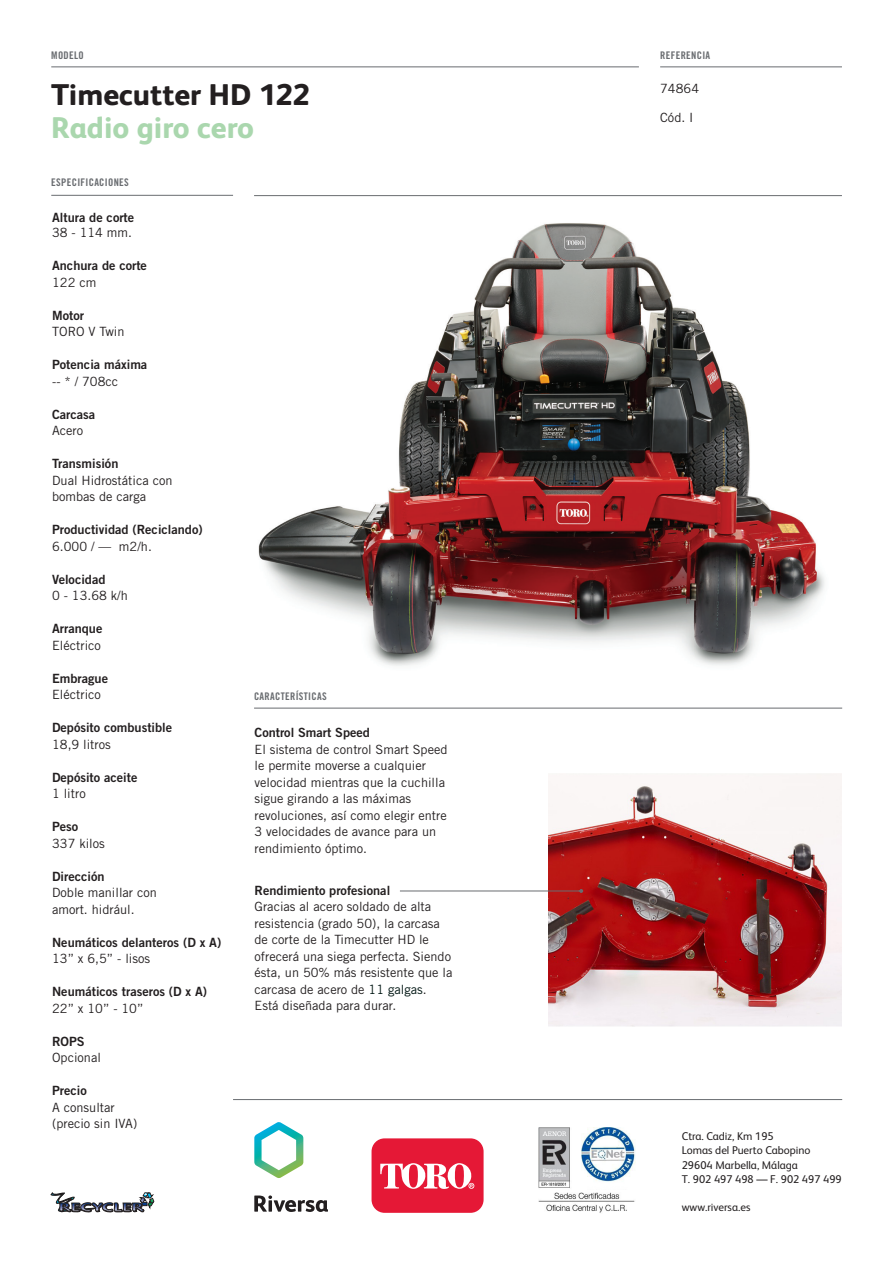
<style>
.page{position:relative;width:893px;height:1263px;background:#fff}
.page>*{position:absolute;margin:0;border:0;box-sizing:border-box;transform-origin:0 0}
.Titular{font:800 30px "FS Albert";color:#231f20}
.Titular-2{font:800 30px "FS Albert";color:#aad7ae}
.Texto_secundario{font:12.75px/16.5px "Trade Gothic LT Std";color:#231f20}
.Texto_secundario-2{font:12.75px "Trade Gothic LT Std Bd 2";color:#231f20}
.Referencia{font:12.75px "Trade Gothic LT Std";color:#231f20}
.t1{font:11.25px "FS Albert";color:#231f20}
.t2{font:10.5px "Trade Gothic LT Std Bd Cn 20";letter-spacing:.03em;color:#696c70}
.s1{color:#001613}
</style>
<div class="page">
<img style="left:548px;top:774px;width:294px;height:253px">
<hr style="left:254px;top:708px;width:588px;height:1px;background:#696c70">
<hr style="left:400px;top:891px;width:181px;height:1px;background:#696c70">
<hr style="left:51px;top:67px;width:588px;height:1px;background:#696c70">
<hr style="left:51px;top:195px;width:182px;height:1px;background:#696c70">
<hr style="left:660px;top:67px;width:182px;height:1px;background:#696c70">
<img style="left:258px;top:223px;width:567px;height:443px">
<hr style="left:254px;top:195px;width:588px;height:1px;background:#696c70">
<hr style="left:233px;top:1099px;width:609px;height:1px;background:#696c70">
<div style="left:372px;top:1138px;width:112px;height:75px;background:#e51836;border-radius:13px"></div>
<svg style="left:380px;top:1163px;width:94px;height:26px"></svg>
<img style="left:538px;top:1128px;width:98px;height:85px">
<svg style="left:254px;top:1195px;width:74px;height:17px"></svg>
<svg style="left:254px;top:1122px;width:49px;height:56px"></svg>
<svg style="left:51px;top:1192px;width:103px;height:21px"></svg>
<svg style="left:579px;top:889px;width:4px;height:4px"></svg>
<p class="t2" style="left:51px;top:48px;width:34px">MODELO</p>
<p class="Titular" style="left:51px;top:73px;width:261px">Timecutter HD 122</p>
<p class="Titular-2" style="left:51px;top:106px;width:204px">Radio giro cero</p>
<p class="t2" style="left:51px;top:176px;width:79px">ESPECIFICACIONES</p>
<p class="Texto_secundario-2" style="left:52px;top:209px;width:84px">Altura de corte</p>
<p class="Texto_secundario" style="left:52px;top:224px;width:81px">38 - 114 mm.</p>
<p class="Texto_secundario-2" style="left:52px;top:258px;width:96px">Anchura de corte</p>
<p class="Texto_secundario" style="left:52px;top:274px;width:46px">122 cm</p>
<p class="Texto_secundario-2" style="left:52px;top:307px;width:33px">Motor</p>
<p class="Texto_secundario" style="left:52px;top:323px;width:74px">TORO V Twin</p>
<p class="Texto_secundario-2" style="left:52px;top:357px;width:97px">Potencia máxima</p>
<p class="Texto_secundario" style="left:52px;top:373px;width:68px">-- * / 708cc</p>
<p class="Texto_secundario-2" style="left:52px;top:406px;width:45px">Carcasa</p>
<p class="Texto_secundario" style="left:52px;top:422px;width:33px">Acero</p>
<p class="Texto_secundario-2" style="left:52px;top:456px;width:68px">Transmisión</p>
<p class="Texto_secundario" style="left:52px;top:472px;width:122px">Dual Hidrostática con</p>
<p class="Texto_secundario" style="left:52px;top:488px;width:96px">bombas de carga</p>
<p class="Texto_secundario-2" style="left:52px;top:522px;width:152px">Productividad (Reciclando)</p>
<p class="Texto_secundario" style="left:52px;top:538px;width:101px">6.000 / — m2/h.</p>
<p class="Texto_secundario-2" style="left:52px;top:571px;width:55px">Velocidad</p>
<p class="Texto_secundario" style="left:52px;top:587px;width:77px">0 - 13.68 k/h</p>
<p class="Texto_secundario-2" style="left:52px;top:621px;width:52px">Arranque</p>
<p class="Texto_secundario" style="left:52px;top:637px;width:50px">Eléctrico</p>
<p class="Texto_secundario-2" style="left:52px;top:670px;width:57px">Embrague</p>
<p class="Texto_secundario" style="left:52px;top:686px;width:50px">Eléctrico</p>
<p class="Texto_secundario-2" style="left:52px;top:720px;width:122px">Depósito combustible</p>
<p class="Texto_secundario" style="left:52px;top:736px;width:60px">18,9 litros</p>
<p class="Texto_secundario-2" style="left:52px;top:769px;width:87px">Depósito aceite</p>
<p class="Texto_secundario" style="left:52px;top:785px;width:35px">1 litro</p>
<p class="Texto_secundario-2" style="left:52px;top:819px;width:28px">Peso</p>
<p class="Texto_secundario" style="left:52px;top:835px;width:54px">337 kilos</p>
<p class="Texto_secundario-2" style="left:52px;top:868px;width:54px">Dirección</p>
<p class="Texto_secundario" style="left:52px;top:884px;width:106px">Doble manillar con</p>
<p class="Texto_secundario" style="left:52px;top:901px;width:84px">amort. hidrául.</p>
<p class="Texto_secundario-2" style="left:52px;top:934px;width:171px">Neumáticos delanteros (D x A)</p>
<p class="Texto_secundario" style="left:52px;top:950px;width:100px">13” x 6,5” - lisos</p>
<p class="Texto_secundario-2" style="left:52px;top:984px;width:157px">Neumáticos traseros (D x A)</p>
<p class="Texto_secundario" style="left:52px;top:1000px;width:93px">22” x 10” - 10”</p>
<p class="Texto_secundario-2" style="left:52px;top:1033px;width:34px">ROPS</p>
<p class="Texto_secundario" style="left:52px;top:1049px;width:50px">Opcional</p>
<p class="Texto_secundario-2" style="left:52px;top:1083px;width:36px">Precio</p>
<p class="Texto_secundario" style="left:52px;top:1099px;width:64px">A consultar</p>
<p class="Texto_secundario" style="left:52px;top:1115px;width:87px">(precio sin IVA)</p>
<p class="t2" style="left:254px;top:689px;width:74px">CARACTERÍSTICAS</p>
<p class="Texto_secundario-2" style="left:255px;top:725px;width:117px">Control Smart Speed</p>
<p class="Texto_secundario" style="left:255px;top:741px;width:194px">El sistema de control Smart Speed le permite moverse a cualquier velocidad mientras que la cuchilla sigue girando a las máximas revoluciones, así como elegir entre<br>3 velocidades de avance para un rendimiento óptimo.</p>
<p class="Texto_secundario-2" style="left:255px;top:882px;width:137px">Rendimiento profesional</p>
<p class="Texto_secundario" style="left:255px;top:898px;width:199px">Gracias al acero soldado de alta resistencia (grado 50), la carcasa de corte de la Timecutter HD le ofrecerá una siega perfecta. Siendo ésta, un 50% más resistente que la carcasa de acero de <span class="s1">11 galgas</span>.</p>
<p class="Texto_secundario" style="left:255px;top:997px;width:143px">Está diseñada para durar.</p>
<p class="t2" style="left:660px;top:48px;width:52px">REFERENCIA</p>
<p class="Referencia" style="left:660px;top:81px;width:40px">74864</p>
<p class="Referencia" style="left:660px;top:110px;width:35px">Cód. I</p>
<p class="t1" style="left:682px;top:1129px;width:93px">Ctra. Cadiz, Km 195</p>
<p class="t1" style="left:682px;top:1143px;width:130px">Lomas del Puerto Cabopino</p>
<p class="t1" style="left:682px;top:1157px;width:118px">29604 Marbella, Málaga</p>
<p class="t1" style="left:682px;top:1172px;width:161px">T. 902 497 498 — F. 902 497 499</p>
<p class="t1" style="left:682px;top:1200px;width:70px">www.riversa.es</p>
</div>
